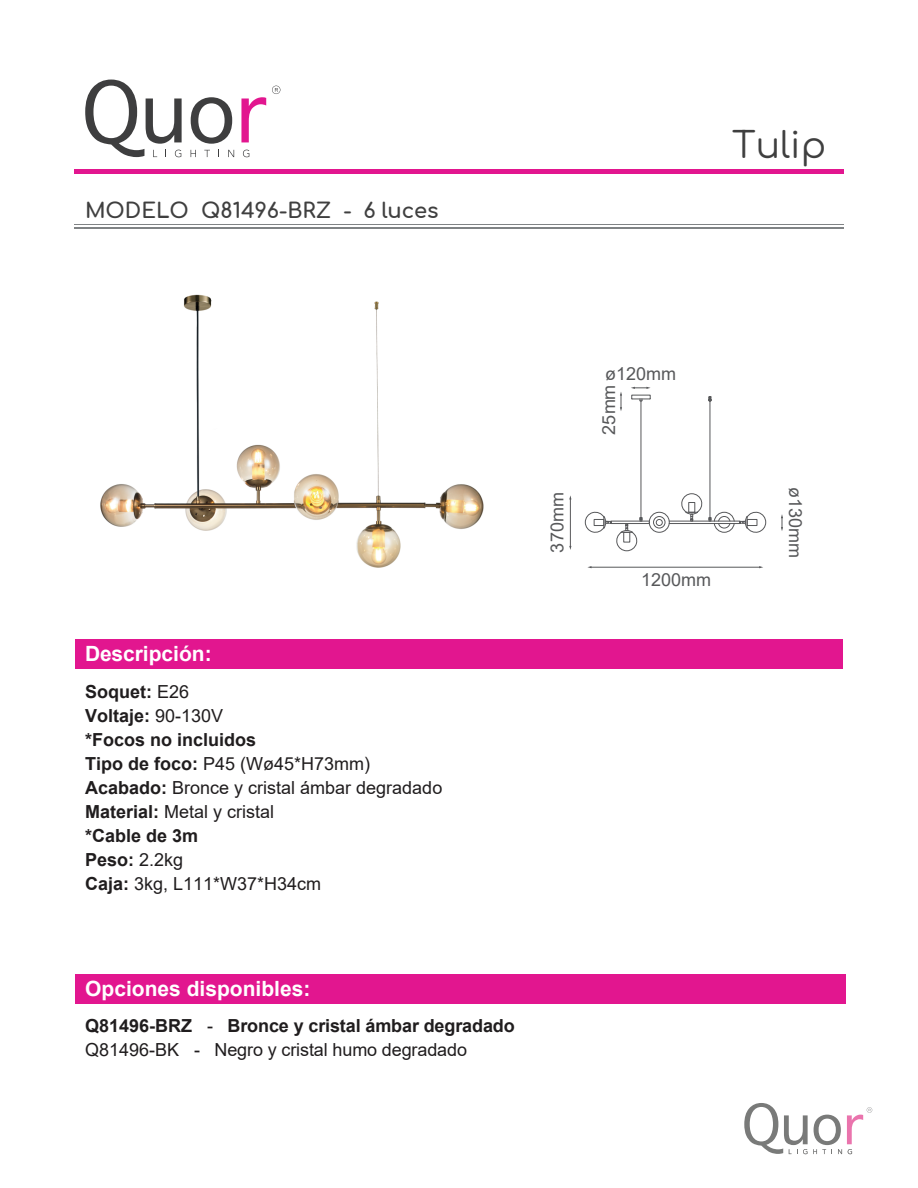
<style>
.page{position:relative;width:918px;height:1188px;background:#fff}
.page>*{position:absolute;margin:0;border:0;box-sizing:border-box;transform-origin:0 0}
.t1{font:36px "Comfortaa";color:#3f3f3f}
.t2{font:700 21px "Arial";color:#fff}
.t3{font:700 21px "Comfortaa";color:#3f3f3f}
.t4{font:18px/24px "Arial";color:#201d1e}
.t5{font:700 18px/24px "Arial";letter-spacing:-.005em;color:#201d1e}
.t6{font:18px "Arial";color:#57585a}
.s1{font-weight:700}
.s2{font-weight:400}
</style>
<div class="page">
<hr style="left:74px;top:169px;width:770px;height:4px;background:#e2168f">
<hr style="left:74px;top:227px;width:770px;height:1px;background:#808385">
<hr style="left:74px;top:224px;width:770px;height:1px;background:#808385">
<div style="left:75px;top:639px;width:768px;height:29px;background:#e2168f"></div>
<svg style="left:241px;top:97px;width:25px;height:45px"></svg>
<svg style="left:191px;top:97px;width:41px;height:47px"></svg>
<svg style="left:85px;top:80px;width:97px;height:77px"></svg>
<svg style="left:191px;top:150px;width:5px;height:7px"></svg>
<svg style="left:204px;top:150px;width:6px;height:7px"></svg>
<svg style="left:228px;top:150px;width:6px;height:7px"></svg>
<svg style="left:243px;top:150px;width:6px;height:7px"></svg>
<svg style="left:272px;top:86px;width:8px;height:8px"></svg>
<div style="left:75px;top:974px;width:771px;height:29px;background:#e2168f"></div>
<svg style="left:744px;top:1103px;width:128px;height:51px"></svg>
<img style="left:100px;top:295px;width:384px;height:273px">
<svg style="left:781px;top:514px;width:2px;height:17px"></svg>
<hr style="left:570px;top:499px;width:1px;height:48px;background:#57585a">
<svg style="left:631px;top:387px;width:20px;height:2px"></svg>
<hr style="left:591px;top:567px;width:169px;height:1px;background:#57585a">
<div style="left:611px;top:521px;width:39px;height:3px;border:1px solid #57585a"></div>
<div style="left:669px;top:521px;width:71px;height:3px;border:1px solid #57585a"></div>
<div style="left:649px;top:512px;width:21px;height:21px;border:1px solid #57585a;border-radius:50%"></div>
<hr style="left:641px;top:401px;width:1px;height:118px;background:#57585a">
<svg style="left:585px;top:511px;width:58px;height:41px"></svg>
<hr style="left:710px;top:401px;width:1px;height:118px;background:#57585a">
<svg style="left:681px;top:493px;width:85px;height:40px"></svg>
<svg style="left:708px;top:396px;width:4px;height:6px"></svg>
<svg style="left:631px;top:398px;width:20px;height:4px"></svg>
<div style="left:653px;top:516px;width:12px;height:12px;border:1px solid #57585a;border-radius:50%"></div>
<div style="left:656px;top:519px;width:7px;height:7px;border:1px solid #57585a;border-radius:50%"></div>
<div style="left:594px;top:519px;width:10px;height:7px;border:1px solid #57585a"></div>
<div style="left:623px;top:532px;width:7px;height:10px;border:1px solid #57585a"></div>
<div style="left:688px;top:502px;width:7px;height:11px;border:1px solid #57585a"></div>
<div style="left:747px;top:519px;width:10px;height:7px;border:1px solid #57585a"></div>
<svg style="left:620px;top:392px;width:2px;height:19px"></svg>
<p class="t3" style="left:85px;top:191px;width:355px">MODELO Q81496-BRZ - 6 luces</p>
<h1 class="t1" style="left:732px;top:113px;width:95px">Tulip</h1>
<p class="t6" style="left:545px;top:553px;width:62px;rotate:-90deg">370mm</p>
<p class="t2" style="left:85px;top:639px;width:128px">Descripción:</p>
<p class="t4" style="left:85px;top:680px;width:359px"><span class="s1">Soquet:</span> E26<br><span class="s1">Voltaje:</span> 90-130V<br><span class="s1">*Focos no incluidos<br>Tipo de foco:</span> P45 (Wø45*H73mm)<br><span class="s1">Acabado:</span> Bronce y cristal ámbar degradado<br><span class="s1">Material:</span> Metal y cristal<br><span class="s1">*Cable de 3m<br>Peso:</span> 2.2kg<br><span class="s1">Caja:</span> 3kg, L111*W37*H34cm</p>
<p class="t2" style="left:85px;top:974px;width:227px">Opciones disponibles:</p>
<p class="t5" style="left:85px;top:1014px;width:431px">Q81496-BRZ <span class="s2">-</span> Bronce y cristal ámbar degradado<br><span class="s2">Q81496-BK - Negro y cristal humo degradado</span></p>
<p class="t6" style="left:605px;top:361px;width:73px">ø120mm</p>
<p class="t6" style="left:597px;top:435px;width:52px;rotate:-90deg">25mm</p>
<p class="t6" style="left:641px;top:567px;width:72px">1200mm</p>
<p class="t6" style="left:808px;top:487px;width:73px;rotate:90deg">ø130mm</p>
</div>
